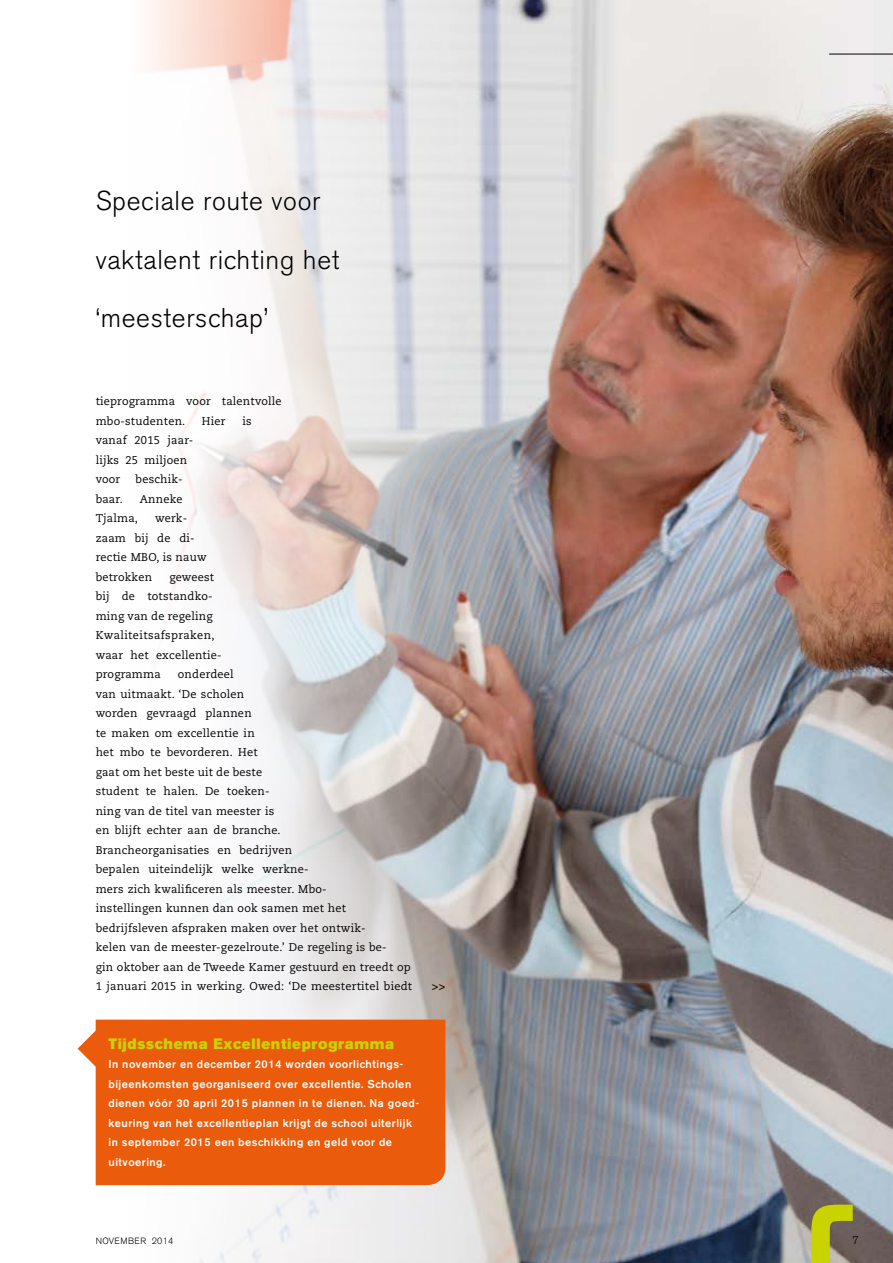
<style>
.page{position:relative;width:893px;height:1263px;background:#fff}
.page>*{position:absolute;margin:0;border:0;box-sizing:border-box;transform-origin:0 0}
.t1{font:300 27px/58.5px "Akzidenz Grotesk BE";letter-spacing:.025em;color:#000}
.t2{font:15px "Akzidenz Grotesk BE Super";letter-spacing:.045em;color:#c8d300}
.t3{font:11.25px/19.5px "Caecilia LT Std";letter-spacing:.02em;color:#000}
.t4{font:500 11.25px/19.5px "Akzidenz Grotesk BE";letter-spacing:.045em;color:#fff}
.t5{font:700 11.25px "Caecilia LT Std";color:#000}
.t6{font:300 11.25px "Akzidenz Grotesk BE";color:#000}
.t7{font:300 9px "Akzidenz Grotesk BE";letter-spacing:.03em;color:#000}
</style>
<div class="page">
<img style="left:130px;top:0;width:763px;height:1263px">
<svg style="left:811px;top:1205px;width:42px;height:58px;background:#a5a52d"></svg>
<hr style="left:829px;top:54px;width:64px;height:1px;background:#000">
<svg style="left:78px;top:1030px;width:18px;height:37px"></svg>
<div style="left:96px;top:1020px;width:349px;height:165px;background:#ea5b0b"></div>
<h1 class="t1" style="left:96px;top:172px;width:245px">Speciale route voor vaktalent richting het ‘meesterschap’</h1>
<p class="t3" style="left:96px;top:392px;width:187px">tieprogramma voor talentvolle mbo-studenten.</p>
<p class="t3" style="left:202px;top:411px;width:25px">Hier</p>
<p class="t3" style="left:242px;top:411px;width:11px">is</p>
<p class="t3" style="left:96px;top:431px;width:99px">vanaf 2015 jaar&shy;lijks 25 miljoen voor</p>
<p class="t3" style="left:136px;top:470px;width:49px">beschik-</p>
<p class="t3" style="left:96px;top:489px;width:29px">baar.</p>
<p class="t3" style="left:140px;top:489px;width:44px">Anneke</p>
<p class="t3" style="left:96px;top:509px;width:44px">Tjalma,</p>
<p class="t3" style="left:96px;top:509px;width:113px;text-indent:59px">werk&shy;zaam bij de di&shy;rectie MBO, is nauw betrokken</p>
<p class="t3" style="left:96px;top:567px;width:128px;text-indent:74px">geweest bij de totstandko&shy;ming van de regeling<br>Kwaliteitsafspraken, waar het excellentie&shy;programma</p>
<p class="t3" style="left:96px;top:665px;width:318px;text-indent:82px">onderdeel<br>van uitmaakt. ‘De scholen<br>worden gevraagd plannen<br>te maken om excellentie in<br>het mbo te bevorderen. Het<br>gaat om het beste uit de beste<br>student te halen. De toeken-<br>ning van de titel van meester is<br>en blijft echter aan de branche.<br>Brancheorganisaties en bedrijven<br>bepalen uiteindelijk welke werkne-<br>mers zich kwalificeren als meester. Mbo-<br>instellingen kunnen dan ook samen met het bedrijfsleven afspraken maken over het ontwik-<br>kelen van de meester-gezelroute.’ De regeling is be-<br>gin oktober aan de Tweede Kamer gestuurd en treedt op 1 januari 2015 in werking. Owed: ‘De meestertitel biedt</p>
<p class="t5" style="left:432px;top:979px;width:15px">&gt;&gt;</p>
<h2 class="t2" style="left:108px;top:1035px;width:287px">Tijdsschema Excellentieprogramma</h2>
<p class="t4" style="left:108px;top:1054px;width:312px">In november en december 2014 worden voorlichtings&shy;bijeenkomsten georganiseerd over excellentie. Scholen dienen vóór 30 april 2015 plannen in te dienen. Na goed&shy;keuring van het excellentieplan krijgt de school uiterlijk in september 2015 een beschikking en geld voor de uitvoering.</p>
<p class="t7" style="left:96px;top:1235px;width:79px">NOVEMBER 2014</p>
<p class="t6" style="left:853px;top:1233px;width:8px">7</p>
</div>
